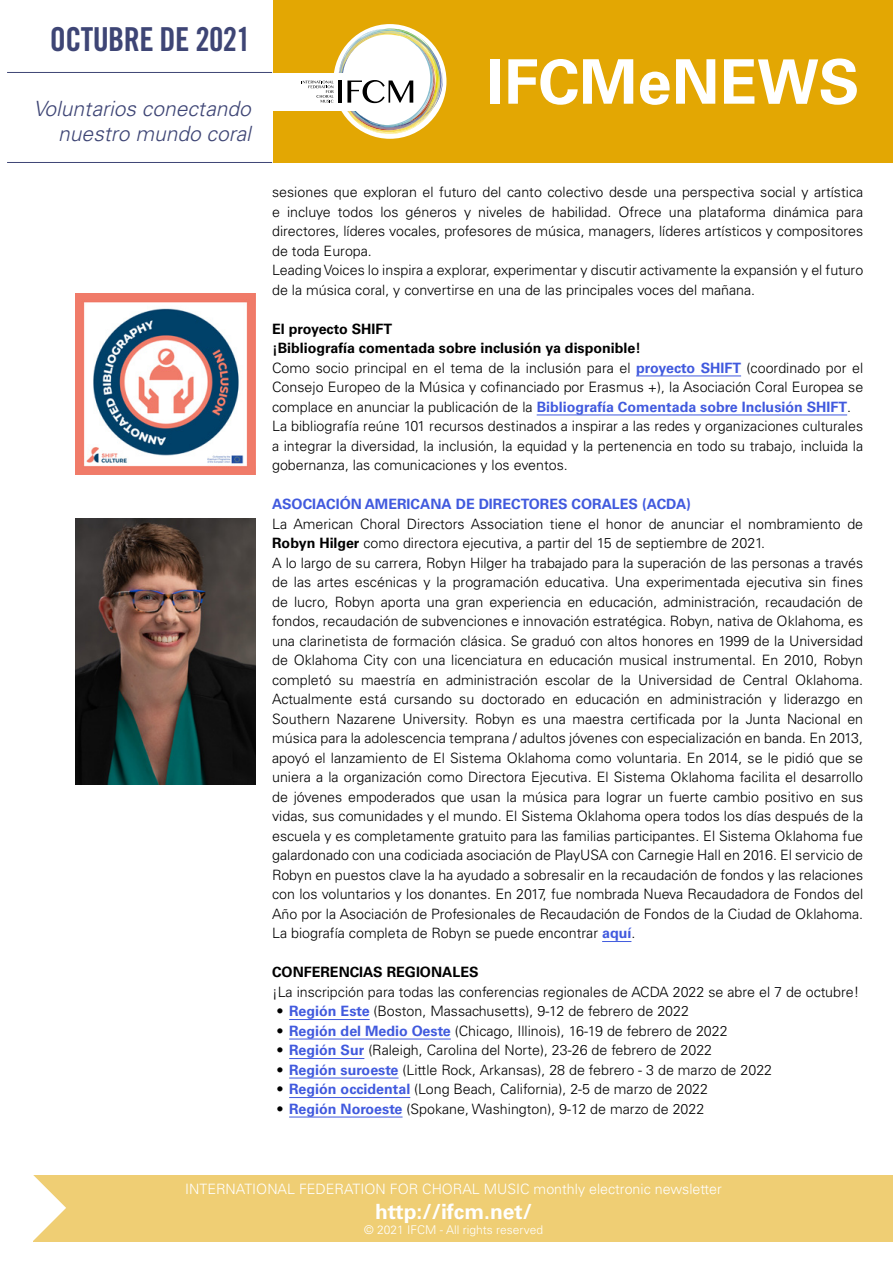
<style>
.page{position:relative;width:893px;height:1263px;background:#fff}
.page>*{position:absolute;margin:0;border:0;box-sizing:border-box;transform-origin:0 0}
.t1{font:700 61.5px "Univers LT Std";color:#fff}
.t2{font:33px "Trade Gothic LT Std Bd Cn 20";letter-spacing:-.02em;color:#3e4575}
.t3{font:italic 300 21px/25.2px "Univers LT Std";color:#3e4575;text-align:right}
.t4{font:700 21px "Univers LT Std";color:#fff}
.t5{font:300 14.25px/19.5px "Univers LT Std";color:#000}
.t6{font:300 14.25px "Univers LT Std";color:#fff}
.t7{font:700 14.25px "Univers LT Std";color:#415ade}
.t8{font:700 14.25px "Univers LT Std";color:#000}
.t9{font:300 12px "Univers LT Std";color:#fff}
.s1{font-weight:700}
.s2{font-weight:700;color:#415ade}
</style>
<div class="page">
<hr style="left:636px;top:376px;width:105px;height:1px;background:#415ade">
<hr style="left:537px;top:415px;width:310px;height:1px;background:#415ade">
<svg style="left:602px;top:941px;width:29px;height:1px"></svg>
<hr style="left:289px;top:1019px;width:81px;height:1px;background:#415ade">
<hr style="left:289px;top:1039px;width:162px;height:1px;background:#415ade">
<hr style="left:289px;top:1058px;width:75px;height:1px;background:#415ade">
<hr style="left:289px;top:1078px;width:110px;height:1px;background:#415ade">
<hr style="left:289px;top:1097px;width:121px;height:1px;background:#415ade">
<hr style="left:289px;top:1117px;width:114px;height:1px;background:#415ade">
<div style="left:33px;top:1176px;width:860px;height:66px;background:#efce74"></div>
<svg style="left:33px;top:1175px;width:33px;height:66px"></svg>
<div style="left:274px;top:0;width:619px;height:163px;background:#e3a703"></div>
<div style="left:333px;top:24px;width:113px;height:115px;background:#fff;border-radius:50%"></div>
<div style="left:270px;top:73px;width:117px;height:38px;background:#fff"></div>
<svg style="left:302px;top:29px;width:141px;height:105px"></svg>
<hr style="left:7px;top:72px;width:265px;height:1px;background:#3e4575">
<hr style="left:7px;top:162px;width:265px;height:1px;background:#3e4575">
<img style="left:75px;top:293px;width:181px;height:181px">
<img style="left:75px;top:519px;width:181px;height:265px">
<h2 class="t2" style="left:50px;top:19px;width:203px">OCTUBRE DE 2021</h2>
<h3 class="t3" style="left:33px;top:96px;width:219px">Voluntarios conectando nuestro mundo coral</h3>
<h1 class="t1" style="left:487px;top:46px;width:374px">IFCMeNEWS</h1>
<p class="t5" style="left:272px;top:183px;width:593px">sesiones que exploran el futuro del canto colectivo desde una perspectiva social y artística e incluye todos los géneros y niveles de habilidad. Ofrece una plataforma dinámica para directores, líderes vocales, profesores de música, managers, líderes artísticos y compositores de toda Europa.<br>Leading Voices lo inspira a explorar, experimentar y discutir activamente la expansión y el futuro de la música coral, y convertirse en una de las principales voces del mañana.</p>
<p class="t5" style="left:272px;top:319px;width:593px"><span class="s1">El proyecto SHIFT<br>¡Bibliografía comentada sobre inclusión ya disponible!<br></span>Como socio principal en el tema de la inclusión para el <span class="s2">proyecto SHIFT</span> (coordinado por el Consejo Europeo de la Música y cofinanciado por Erasmus +), la Asociación Coral Europea se complace en anunciar la publicación de la <span class="s2">Bibliografía Comentada sobre Inclusión SHIFT</span>.<br>La bibliografía reúne 101 recursos destinados a inspirar a las redes y organizaciones culturales a integrar la diversidad, la inclusión, la equidad y la pertenencia en todo su trabajo, incluida la gobernanza, las comunicaciones y los eventos.</p>
<p class="t7" style="left:272px;top:496px;width:420px">ASOCIACIÓN AMERICANA DE DIRECTORES CORALES (ACDA)</p>
<p class="t5" style="left:272px;top:514px;width:593px">La American Choral Directors Association tiene el honor de anunciar el nombramiento de <span class="s1">Robyn Hilger</span> como directora ejecutiva, a partir del 15 de septiembre de 2021.<br>A lo largo de su carrera, Robyn Hilger ha trabajado para la superación de las personas a través de las artes escénicas y la programación educativa. Una experimentada ejecutiva sin fines de lucro, Robyn aporta una gran experiencia en educación, administración, recaudación de fondos, recaudación de subvenciones e innovación estratégica. Robyn, nativa de Oklahoma, es una clarinetista de formación clásica. Se graduó con altos honores en 1999 de la Universidad de Oklahoma City con una licenciatura en educación musical instrumental. En 2010, Robyn completó su maestría en administración escolar de la Universidad de Central Oklahoma.<br>Actualmente está cursando su doctorado en educación en administración y liderazgo en Southern Nazarene University. Robyn es una maestra certificada por la Junta Nacional en música para la adolescencia temprana / adultos jóvenes con especialización en banda. En 2013, apoyó el lanzamiento de El Sistema Oklahoma como voluntaria. En 2014, se le pidió que se uniera a la organización como Directora Ejecutiva. El Sistema Oklahoma facilita el desarrollo de jóvenes empoderados que usan la música para lograr un fuerte cambio positivo en sus vidas, sus comunidades y el mundo. El Sistema Oklahoma opera todos los días después de la escuela y es completamente gratuito para las familias participantes. El Sistema Oklahoma fue galardonado con una codiciada asociación de PlayUSA con Carnegie Hall en 2016. El servicio de Robyn en puestos clave la ha ayudado a sobresalir en la recaudación de fondos y las relaciones con los voluntarios y los donantes. En 2017, fue nombrada Nueva Recaudadora de Fondos del Año por la Asociación de Profesionales de Recaudación de Fondos de la Ciudad de Oklahoma.<br>La biografía completa de Robyn se puede encontrar <span class="s2">aquí</span>.</p>
<p class="t8" style="left:272px;top:964px;width:208px">CONFERENCIAS REGIONALES</p>
<p class="t5" style="left:272px;top:982px;width:589px">¡La inscripción para todas las conferencias regionales de ACDA 2022 se abre el 7 de octubre!</p>
<p class="t5" style="left:276px;top:1001px;width:414px">• <span class="s2">Región Este</span> (Boston, Massachusetts), 9-12 de febrero de 2022</p>
<p class="t5" style="left:276px;top:1021px;width:453px">• <span class="s2">Región del Medio Oeste</span> (Chicago, Illinois), 16-19 de febrero de 2022</p>
<p class="t5" style="left:276px;top:1040px;width:437px">• <span class="s2">Región Sur</span> (Raleigh, Carolina del Norte), 23-26 de febrero de 2022</p>
<p class="t5" style="left:276px;top:1060px;width:497px">• <span class="s2">Región suroeste</span> (Little Rock, Arkansas), 28 de febrero - 3 de marzo de 2022</p>
<p class="t5" style="left:276px;top:1079px;width:433px">• <span class="s2">Región occidental</span> (Long Beach, California), 2-5 de marzo de 2022</p>
<p class="t5" style="left:276px;top:1099px;width:429px">• <span class="s2">Región Noroeste</span> (Spokane, Washington), 9-12 de marzo de 2022</p>
<p class="t6" style="left:185px;top:1180px;width:538px">INTERNATIONAL FEDERATION FOR CHORAL MUSIC monthly electronic newsletter</p>
<h3 class="t4" style="left:375px;top:1200px;width:158px">http://ifcm.net/</h3>
<p class="t9" style="left:364px;top:1222px;width:180px">© 2021 IFCM - All rights reserved</p>
</div>
